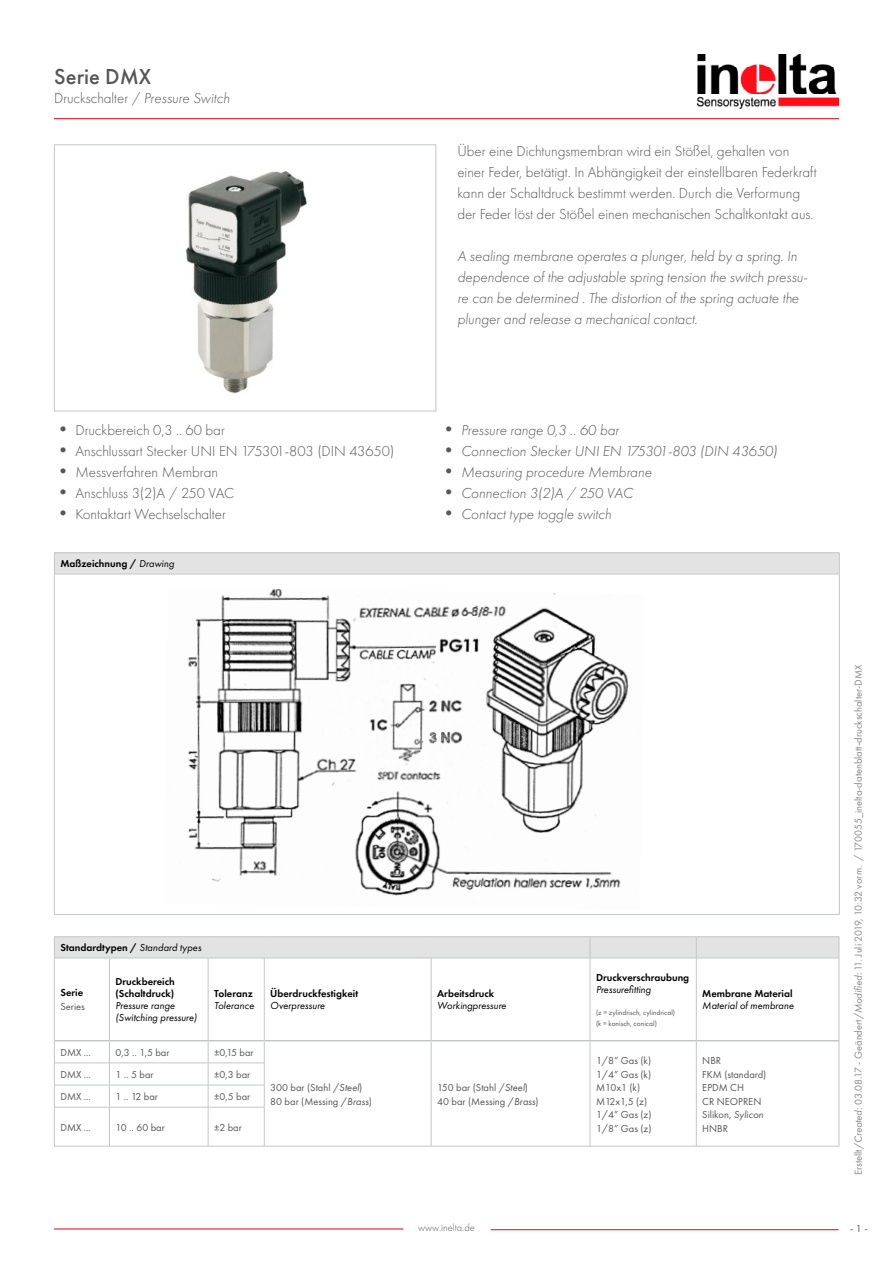
<style>
.page{position:relative;width:893px;height:1263px;background:#fff}
.page>*{position:absolute;margin:0;border:0;box-sizing:border-box;transform-origin:0 0}
.t1{font:500 22.5px "Futura PT";color:#565656}
.t2{font:300 15px/21px "Futura PT";color:#565656}
.t3{font:italic 300 15px/21px "Futura PT";color:#565656}
.t4{font:10.5px/13.5px "Futura PT";color:#565656}
.t5{font:600 10.5px/12px "Futura PT";color:#000}
.t6{font:10.5px "Futura PT";color:#878786}
.t7{font:italic 10.5px/12px "Futura PT";color:#000}
.t8{font:300 10.5px "Futura PT";color:#565656}
.t9{font:7.5px/10.5px "Futura PT";color:#565656}
.s1{font-style:italic}
.s2{font-size:18px}
.s3{font-weight:400;font-style:italic}
.s4{font-style:normal;font-size:18px}
</style>
<div class="page">
<hr style="left:54px;top:118px;width:785px;height:1px;background:#e3000f">
<img style="left:697px;top:54px;width:142px;height:55px">
<hr style="left:54px;top:1228px;width:349px;height:1px;background:#e3000f">
<hr style="left:491px;top:1229px;width:347px;height:1px;background:#e3000f">
<div style="left:54px;top:145px;width:382px;height:266px;border:1px solid #c5c6c6"></div>
<div style="left:54px;top:553px;width:785px;height:21px;background:#e3e3e3"></div>
<hr style="left:54px;top:574px;width:1px;height:340px;background:#c5c6c6">
<hr style="left:839px;top:574px;width:1px;height:340px;background:#c5c6c6">
<hr style="left:54px;top:914px;width:786px;height:1px;background:#c5c6c6">
<hr style="left:54px;top:552px;width:786px;height:1px;background:#c5c6c6">
<svg style="left:54px;top:553px;width:1px;height:21px"></svg>
<svg style="left:839px;top:553px;width:1px;height:21px"></svg>
<hr style="left:54px;top:574px;width:786px;height:1px;background:#c5c6c6">
<hr style="left:696px;top:958px;width:1px;height:82px;background:#c5c6c6">
<hr style="left:839px;top:958px;width:1px;height:83px;background:#c5c6c6">
<hr style="left:54px;top:958px;width:1px;height:83px;background:#c5c6c6">
<hr style="left:109px;top:958px;width:1px;height:82px;background:#c5c6c6">
<hr style="left:208px;top:958px;width:1px;height:82px;background:#c5c6c6">
<hr style="left:264px;top:958px;width:1px;height:82px;background:#c5c6c6">
<hr style="left:431px;top:958px;width:1px;height:82px;background:#c5c6c6">
<hr style="left:590px;top:958px;width:1px;height:82px;background:#c5c6c6">
<hr style="left:54px;top:936px;width:55px;height:1px;background:#c5c6c6">
<div style="left:54px;top:937px;width:786px;height:21px;background:#e3e3e3"></div>
<hr style="left:109px;top:936px;width:99px;height:1px;background:#c5c6c6">
<hr style="left:208px;top:936px;width:56px;height:1px;background:#c5c6c6">
<hr style="left:264px;top:936px;width:167px;height:1px;background:#c5c6c6">
<hr style="left:431px;top:936px;width:159px;height:1px;background:#c5c6c6">
<hr style="left:590px;top:936px;width:106px;height:1px;background:#c5c6c6">
<hr style="left:696px;top:936px;width:143px;height:1px;background:#c5c6c6">
<hr style="left:54px;top:958px;width:55px;height:1px;background:#c5c6c6">
<hr style="left:109px;top:958px;width:99px;height:1px;background:#c5c6c6">
<hr style="left:208px;top:958px;width:56px;height:1px;background:#c5c6c6">
<hr style="left:264px;top:958px;width:167px;height:1px;background:#c5c6c6">
<hr style="left:431px;top:958px;width:159px;height:1px;background:#c5c6c6">
<hr style="left:590px;top:958px;width:106px;height:1px;background:#c5c6c6">
<hr style="left:696px;top:958px;width:143px;height:1px;background:#c5c6c6">
<svg style="left:109px;top:1041px;width:1px;height:66px"></svg>
<hr style="left:109px;top:1107px;width:1px;height:39px;background:#c5c6c6">
<hr style="left:208px;top:1107px;width:56px;height:1px;background:#c5c6c6">
<hr style="left:208px;top:1146px;width:56px;height:1px;background:#c5c6c6">
<hr style="left:590px;top:1146px;width:106px;height:1px;background:#c5c6c6">
<hr style="left:696px;top:1146px;width:143px;height:1px;background:#c5c6c6">
<svg style="left:208px;top:1041px;width:1px;height:66px"></svg>
<hr style="left:54px;top:1107px;width:55px;height:1px;background:#c5c6c6">
<hr style="left:54px;top:1107px;width:1px;height:39px;background:#c5c6c6">
<hr style="left:109px;top:1107px;width:99px;height:1px;background:#c5c6c6">
<hr style="left:208px;top:1107px;width:1px;height:39px;background:#c5c6c6">
<hr style="left:54px;top:1146px;width:55px;height:1px;background:#c5c6c6">
<hr style="left:109px;top:1146px;width:99px;height:1px;background:#c5c6c6">
<hr style="left:55px;top:1040px;width:54px;height:1px;background:#c5c6c6">
<hr style="left:109px;top:1040px;width:99px;height:1px;background:#c5c6c6">
<hr style="left:208px;top:1040px;width:56px;height:1px;background:#c5c6c6">
<svg style="left:54px;top:1041px;width:1px;height:66px"></svg>
<hr style="left:54px;top:1062px;width:55px;height:1px;background:#c5c6c6">
<hr style="left:109px;top:1062px;width:99px;height:1px;background:#c5c6c6">
<hr style="left:208px;top:1062px;width:56px;height:1px;background:#c5c6c6">
<hr style="left:54px;top:1085px;width:55px;height:1px;background:#c5c6c6">
<hr style="left:109px;top:1085px;width:99px;height:1px;background:#c5c6c6">
<hr style="left:208px;top:1085px;width:56px;height:1px;background:#c5c6c6">
<hr style="left:590px;top:1040px;width:106px;height:1px;background:#c5c6c6">
<hr style="left:696px;top:1040px;width:143px;height:1px;background:#c5c6c6">
<svg style="left:590px;top:1041px;width:1px;height:66px"></svg>
<svg style="left:696px;top:1041px;width:1px;height:66px"></svg>
<svg style="left:839px;top:1041px;width:1px;height:66px"></svg>
<hr style="left:590px;top:1107px;width:1px;height:39px;background:#c5c6c6">
<hr style="left:696px;top:1107px;width:1px;height:39px;background:#c5c6c6">
<hr style="left:839px;top:1107px;width:1px;height:39px;background:#c5c6c6">
<hr style="left:264px;top:1040px;width:167px;height:1px;background:#c5c6c6">
<svg style="left:264px;top:1041px;width:1px;height:66px"></svg>
<hr style="left:264px;top:1107px;width:1px;height:39px;background:#c5c6c6">
<hr style="left:264px;top:1146px;width:167px;height:1px;background:#c5c6c6">
<hr style="left:431px;top:1040px;width:159px;height:1px;background:#c5c6c6">
<svg style="left:431px;top:1041px;width:1px;height:66px"></svg>
<hr style="left:431px;top:1107px;width:1px;height:39px;background:#c5c6c6">
<hr style="left:431px;top:1146px;width:159px;height:1px;background:#c5c6c6">
<img style="left:185px;top:171px;width:122px;height:223px">
<img style="left:188px;top:589px;width:441px;height:307px">
<h1 class="t1" style="left:54px;top:63px;width:98px">Serie DMX</h1>
<p class="t2" style="left:54px;top:88px;width:177px">Druckschalter / <span class="s1">Pressure Switch</span></p>
<p class="t2" style="left:457px;top:141px;width:361px">Über eine Dichtungsmembran wird ein Stößel, gehalten von einer Feder, betätigt. In Abhängigkeit der einstellbaren Federkraft kann der Schaltdruck bestimmt werden. Durch die Verformung der Feder löst der Stößel einen mechanischen Schaltkontakt aus.</p>
<p class="t3" style="left:457px;top:246px;width:352px">A sealing membrane operates a plunger, held by a spring. In dependence of the adjustable spring tension the switch pressu&shy;re can be determined . The distortion of the spring actuate the plunger and release a mechanical contact.</p>
<p class="t2" style="left:54px;top:420px;width:172px"><span class="s2">•</span> Druckbereich 0,3 .. 60 bar</p>
<p class="t2" style="left:54px;top:441px;width:342px"><span class="s2">•</span> Anschlussart Stecker UNI EN 175301-803 (DIN 43650)</p>
<p class="t2" style="left:54px;top:462px;width:165px"><span class="s2">•</span> Messverfahren Membran</p>
<p class="t2" style="left:54px;top:483px;width:182px"><span class="s2">•</span> Anschluss 3(2)A / 250 VAC</p>
<p class="t2" style="left:54px;top:504px;width:173px"><span class="s2">•</span> Kontaktart Wechselschalter</p>
<p class="t5" style="left:60px;top:558px;width:115px">Maßzeichnung / <span class="s3">Drawing</span></p>
<p class="t3" style="left:440px;top:420px;width:181px"><span class="s4">•</span> Pressure range 0,3 .. 60 bar</p>
<p class="t3" style="left:440px;top:441px;width:339px"><span class="s4">•</span> Connection Stecker UNI EN 175301-803 (DIN 43650)</p>
<p class="t3" style="left:440px;top:462px;width:213px"><span class="s4">•</span> Measuring procedure Membrane</p>
<p class="t3" style="left:440px;top:483px;width:195px"><span class="s4">•</span> Connection 3(2)A / 250 VAC</p>
<p class="t3" style="left:440px;top:504px;width:173px"><span class="s4">•</span> Contact type toggle switch</p>
<p class="t5" style="left:60px;top:942px;width:142px">Standardtypen / <span class="s3">Standard types</span></p>
<p class="t5" style="left:60px;top:987px;width:24px">Serie</p>
<p class="t4" style="left:60px;top:999px;width:26px">Series</p>
<p class="t5" style="left:115px;top:975px;width:61px">Druckbereich (Schaltdruck)</p>
<p class="t7" style="left:115px;top:999px;width:83px">Pressure range (Switching pressure)</p>
<p class="t5" style="left:214px;top:987px;width:40px">Toleranz</p>
<p class="t7" style="left:214px;top:999px;width:41px">Tolerance</p>
<p class="t5" style="left:270px;top:987px;width:89px">Überdruckfestigkeit</p>
<p class="t7" style="left:270px;top:999px;width:56px">Overpressure</p>
<p class="t5" style="left:437px;top:987px;width:59px">Arbeitsdruck</p>
<p class="t7" style="left:437px;top:999px;width:71px">Workingpressure</p>
<p class="t5" style="left:596px;top:971px;width:95px">Druckverschraubung</p>
<p class="t7" style="left:596px;top:983px;width:57px">Pressurefitting</p>
<p class="t9" style="left:596px;top:1007px;width:81px">(z = zylindrisch, cylindrical) (k = konisch, conical)</p>
<p class="t5" style="left:702px;top:987px;width:92px">Membrane Material</p>
<p class="t7" style="left:702px;top:999px;width:93px">Material of membrane</p>
<p class="t4" style="left:60px;top:1046px;width:32px">DMX ...</p>
<p class="t4" style="left:115px;top:1046px;width:56px">0,3 .. 1,5 bar</p>
<p class="t4" style="left:214px;top:1046px;width:41px">±0,15 bar</p>
<p class="t4" style="left:60px;top:1068px;width:32px">DMX ...</p>
<p class="t4" style="left:115px;top:1068px;width:40px">1 .. 5 bar</p>
<p class="t4" style="left:214px;top:1068px;width:38px">±0,3 bar</p>
<p class="t4" style="left:60px;top:1090px;width:32px">DMX ...</p>
<p class="t4" style="left:115px;top:1090px;width:44px">1 .. 12 bar</p>
<p class="t4" style="left:214px;top:1090px;width:38px">±0,5 bar</p>
<p class="t4" style="left:60px;top:1120px;width:32px">DMX ...</p>
<p class="t4" style="left:115px;top:1120px;width:51px">10 .. 60 bar</p>
<p class="t4" style="left:214px;top:1120px;width:29px">±2 bar</p>
<p class="t4" style="left:270px;top:1081px;width:103px">300 bar (Stahl /<span class="s1">Steel</span>)<br>80 bar (Messing /<span class="s1">Brass</span>)</p>
<p class="t4" style="left:437px;top:1081px;width:103px">150 bar (Stahl /<span class="s1">Steel</span>)<br>40 bar (Messing /<span class="s1">Brass</span>)</p>
<p class="t8" style="left:418px;top:1222px;width:58px">www.inelta.de</p>
<p class="t4" style="left:596px;top:1054px;width:57px">1/8” Gas (k)<br>1/4” Gas (k)<br>M10x1 (k)<br>M12x1,5 (z)<br>1/4” Gas (z)<br>1/8” Gas (z)</p>
<p class="t4" style="left:702px;top:1054px;width:66px">NBR<br>FKM (standard)<br>EPDM CH<br>CR NEOPREN<br>Silikon, <span class="s1">Sylicon<br></span>HNBR</p>
<p class="t6" style="left:852px;top:1175px;width:512px;rotate:-90deg">Erstellt/<span class="s1">Created</span>: 03.08.17 - Geändert/<span class="s1">Modified</span>: 11. Juli 2019, 10:32 vorm. / 170055_inelta-datenblatt-druckschalter-DMX</p>
<p class="t4" style="left:850px;top:1221px;width:19px">- 1 -</p>
</div>
